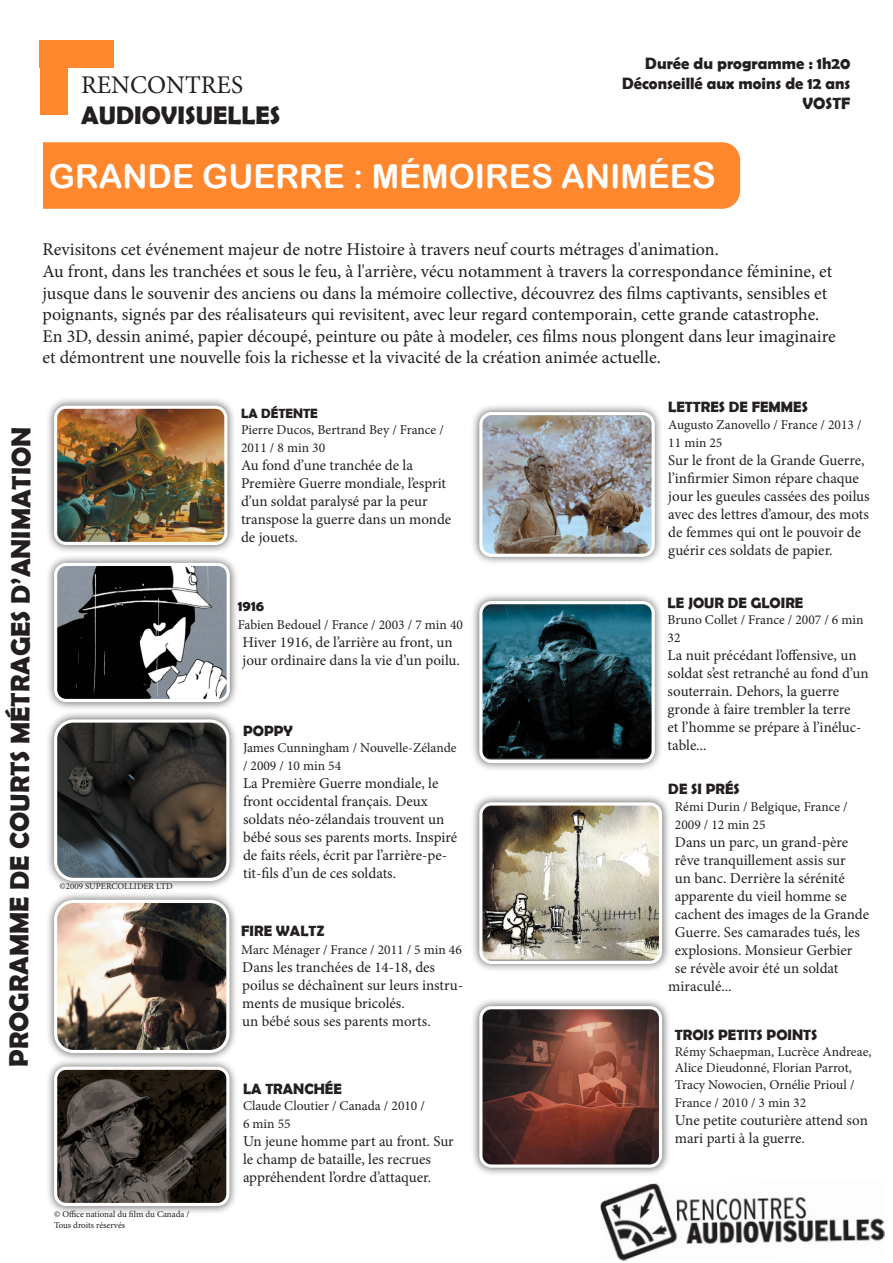
<style>
.page{position:relative;width:893px;height:1263px;background:#fff}
.page>*{position:absolute;margin:0;border:0;box-sizing:border-box;transform-origin:0 0}
.t1{font:33px "Arial Rounded MT Bold";color:#fff}
.t2{font:700 27px "Berlin Sans FB Demi";letter-spacing:-.005em;color:#231f20}
.t3{font:700 25.5px "Berlin Sans FB Demi";color:#231f20}
.t4{font:25.5px "Minion Pro";color:#231f20}
.t5{font:18px/21.6px "Minion Pro";color:#231f20}
.t6{font:700 16.5px "Berlin Sans FB Demi";color:#231f20}
.t7{font:15px/18px "Minion Pro";color:#231f20}
.t8{font:700 15px "Berlin Sans FB Demi";color:#231f20}
.t9{font:13.5px/18px "Minion Pro";color:#231f20}
.t10{font:700 13.5px "Berlin Sans FB Demi";color:#231f20}
.t11{font:9px/10.8px "Minion Pro";color:#231f20}
.s1{font-size:36px}
</style>
<div class="page">
<div style="left:46px;top:554px;width:192px;height:156px;background:#231f20;opacity:.75"></div>
<img style="left:56px;top:564px;width:172px;height:136px">
<div style="left:54px;top:563px;width:176px;height:139px;border:3px solid #fff;border-radius:11px"></div>
<div style="left:46px;top:711px;width:192px;height:179px;background:#231f20;opacity:.75"></div>
<img style="left:56px;top:721px;width:172px;height:158px">
<div style="left:54px;top:719px;width:176px;height:162px;border:3px solid #fff;border-radius:18px"></div>
<div style="left:46px;top:891px;width:192px;height:170px;background:#231f20;opacity:.75"></div>
<img style="left:56px;top:901px;width:172px;height:150px">
<div style="left:54px;top:900px;width:176px;height:153px;border:3px solid #fff;border-radius:18px"></div>
<div style="left:40px;top:40px;width:74px;height:28px;background:#ff872e"></div>
<div style="left:46px;top:397px;width:190px;height:157px;background:#231f20;opacity:.75"></div>
<img style="left:56px;top:407px;width:170px;height:136px">
<div style="left:54px;top:406px;width:173px;height:139px;border:3px solid #fff;border-radius:11px"></div>
<div style="left:40px;top:40px;width:27px;height:74px;background:#ff872e"></div>
<div style="left:43px;top:142px;width:697px;height:67px;background:#ff872e"></div>
<div style="left:471px;top:404px;width:192px;height:162px;background:#231f20;opacity:.75"></div>
<img style="left:481px;top:415px;width:172px;height:140px">
<div style="left:479px;top:412px;width:176px;height:145px;border:3px solid #fff;border-radius:11px"></div>
<div style="left:471px;top:593px;width:192px;height:178px;background:#231f20;opacity:.75"></div>
<img style="left:481px;top:603px;width:172px;height:156px">
<div style="left:479px;top:601px;width:176px;height:162px;border:3px solid #fff;border-radius:11px"></div>
<div style="left:471px;top:794px;width:200px;height:179px;background:#231f20;opacity:.75"></div>
<img style="left:481px;top:804px;width:179px;height:156px">
<div style="left:479px;top:802px;width:183px;height:162px;border:3px solid #fff;border-radius:11px"></div>
<div style="left:471px;top:998px;width:200px;height:178px;background:#231f20;opacity:.75"></div>
<img style="left:481px;top:1008px;width:179px;height:158px">
<div style="left:479px;top:1006px;width:183px;height:162px;border:3px solid #fff;border-radius:11px"></div>
<div style="left:46px;top:1058px;width:192px;height:157px;background:#231f20;opacity:.75"></div>
<img style="left:56px;top:1068px;width:172px;height:136px">
<div style="left:54px;top:1067px;width:175px;height:139px;border:3px solid #fff;border-radius:11px"></div>
<img style="left:600px;top:1183px;width:285px;height:78px">
<p class="t4" style="left:81px;top:68px;width:164px">RENCONTRES</p>
<p class="t3" style="left:81px;top:100px;width:201px">AUDIOVISUELLES</p>
<p class="t6" style="left:645px;top:54px;width:207px">Durée du programme : 1h20</p>
<p class="t6" style="left:622px;top:74px;width:230px">Déconseillé aux moins de 12 ans</p>
<p class="t6" style="left:802px;top:94px;width:49px">VOSTF</p>
<p class="t1" style="left:49px;top:157px;width:669px">GRANDE GUERRE : MÉMOIRES ANIMÉE<span class="s1">S</span></p>
<p class="t5" style="left:43px;top:239px;width:678px">Revisitons cet événement majeur de notre Histoire à travers neuf courts métrages d'animation.</p>
<p class="t5" style="left:43px;top:261px;width:791px">Au front, dans les tranchées et sous le feu, à l'arrière, vécu notamment à travers la correspondance féminine, et jusque dans le souvenir des anciens ou dans la mémoire collective, découvrez des films captivants, sensibles et poignants, signés par des réalisateurs qui revisitent, avec leur regard contemporain, cette grande catastrophe.</p>
<p class="t5" style="left:43px;top:325px;width:795px">En 3D, dessin animé, papier découpé, peinture ou pâte à modeler, ces films nous plongent dans leur imaginaire et démontrent une nouvelle fois la richesse et la vivacité de la création animée actuelle.</p>
<p class="t2" style="left:4px;top:1066px;width:641px;rotate:-90deg">PROGRAMME DE COURTS MÉTRAGES D’ANIMATION</p>
<p class="t11" style="left:60px;top:881px;width:115px">©2009 SUPERCOLLIDER LTD</p>
<p class="t11" style="left:54px;top:1209px;width:137px">© Office national du film du Canada /<br>Tous droits réservés</p>
<p class="t10" style="left:241px;top:405px;width:78px">LA DÉTENTE</p>
<p class="t9" style="left:241px;top:420px;width:204px">Pierre Ducos, Bertrand Bey / France /<br>2011 / 8 min 30</p>
<p class="t7" style="left:241px;top:456px;width:212px">Au fond d’une tranchée de la<br>Première Guerre mondiale, l’esprit d’un soldat paralysé par la peur transpose la guerre dans un monde de jouets.</p>
<p class="t8" style="left:238px;top:598px;width:28px">1916</p>
<p class="t9" style="left:238px;top:616px;width:227px">Fabien Bedouel / France / 2003 / 7 min 40</p>
<p class="t7" style="left:243px;top:634px;width:219px">Hiver 1916, de l’arrière au front, un jour ordinaire dans la vie d’un poilu.</p>
<p class="t8" style="left:243px;top:722px;width:51px">POPPY</p>
<p class="t9" style="left:243px;top:739px;width:215px">James Cunningham / Nouvelle-Zélande / 2009 / 10 min 54</p>
<p class="t7" style="left:243px;top:774px;width:216px">La Première Guerre mondiale, le front occidental français. Deux soldats néo-zélandais trouvent un bébé sous ses parents morts. Inspiré de faits réels, écrit par l’arrière-pe&shy;tit-fils d’un de ces soldats.</p>
<p class="t8" style="left:241px;top:922px;width:85px">FIRE WALTZ</p>
<p class="t9" style="left:241px;top:940px;width:222px">Marc Ménager / France / 2011 / 5 min 46</p>
<p class="t7" style="left:242px;top:958px;width:222px">Dans les tranchées de 14-18, des poilus se déchaînent sur leurs instru&shy;ments de musique bricolés.</p>
<p class="t7" style="left:242px;top:1012px;width:190px">un bébé sous ses parents morts.</p>
<p class="t8" style="left:243px;top:1080px;width:100px">LA TRANCHÉE</p>
<p class="t9" style="left:243px;top:1096px;width:183px">Claude Cloutier / Canada / 2010 /</p>
<p class="t9" style="left:243px;top:1114px;width:49px">6 min 55</p>
<p class="t7" style="left:243px;top:1132px;width:212px">Un jeune homme part au front. Sur le champ de bataille, les recrues appréhendent l’ordre d’attaquer.</p>
<p class="t8" style="left:668px;top:398px;width:141px">LETTRES DE FEMMES</p>
<p class="t9" style="left:668px;top:415px;width:195px">Augusto Zanovello / France / 2013 /<br>11 min 25</p>
<p class="t7" style="left:668px;top:451px;width:203px">Sur le front de la Grande Guerre, l’infirmier Simon répare chaque jour les gueules cassées des poilus avec des lettres d’amour, des mots de femmes qui ont le pouvoir de guérir ces soldats de papier.</p>
<p class="t8" style="left:668px;top:594px;width:137px">LE JOUR DE GLOIRE</p>
<p class="t9" style="left:668px;top:611px;width:197px">Bruno Collet / France / 2007 / 6 min<br>32</p>
<p class="t7" style="left:668px;top:646px;width:203px">La nuit précédant l’offensive, un soldat s’est retranché au fond d’un souterrain. Dehors, la guerre gronde à faire trembler la terre<br>et l’homme se prépare à l’inéluc&shy;table...</p>
<p class="t8" style="left:668px;top:780px;width:73px">DE SI PRÉS</p>
<p class="t9" style="left:675px;top:797px;width:174px">Rémi Durin / Belgique, France /<br>2009 / 12 min 25</p>
<p class="t7" style="left:675px;top:833px;width:175px">Dans un parc, un grand-père</p>
<p class="t7" style="left:675px;top:851px;width:172px">rêve tranquillement assis sur</p>
<p class="t7" style="left:675px;top:869px;width:171px">un banc. Derrière la sérénité</p>
<p class="t7" style="left:675px;top:887px;width:173px">apparente du vieil homme se</p>
<p class="t7" style="left:675px;top:905px;width:196px">cachent des images de la Grande</p>
<p class="t7" style="left:675px;top:923px;width:187px">Guerre. Ses camarades tués, les</p>
<p class="t7" style="left:675px;top:941px;width:179px">explosions. Monsieur Gerbier</p>
<p class="t7" style="left:675px;top:959px;width:165px">se révèle avoir été un soldat</p>
<p class="t7" style="left:668px;top:977px;width:65px">miraculé...</p>
<p class="t8" style="left:675px;top:1026px;width:144px">TROIS PETITS POINTS</p>
<p class="t9" style="left:675px;top:1044px;width:198px;line-height:16.2px">Rémy Schaepman, Lucrèce Andreae,<br>Alice Dieudonné, Florian Parrot,<br>Tracy Nowocien, Ornélie Prioul /</p>
<p class="t9" style="left:675px;top:1093px;width:133px">France / 2010 / 3 min 32</p>
<p class="t7" style="left:675px;top:1111px;width:195px">Une petite couturière attend son mari parti à la guerre.</p>
</div>
